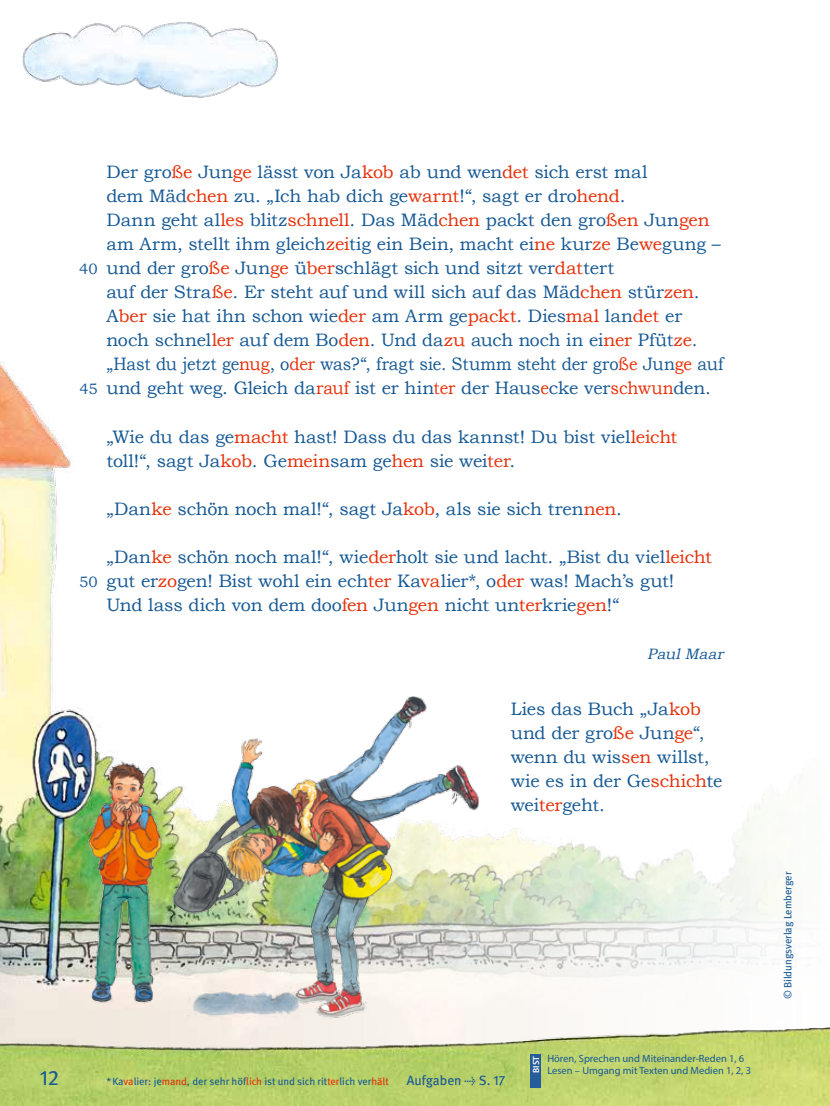
<style>
.page{position:relative;width:830px;height:1106px;background:#fff}
.page>*{position:absolute;margin:0;border:0;box-sizing:border-box;transform-origin:0 0}
.t1{font:21px "Meta Book Expert";color:#165995}
.t2{font:18px/24px "Bookman Old Style";letter-spacing:-.01em;color:#165995}
.t3{font:italic 15px "Bookman Old Style";color:#165995}
.t4{font:15px "Bookman Old Style";color:#165995}
.t5{font:13.5px "Meta";color:#165995}
.t6{font:10.5px "Meta";color:#165995}
.t7{font:10.5px "Myriad Pro";color:#165995}
.t8{font:600 9px "Myriad Pro";color:#fff}
.s1{color:#e63009}
.s2{font-family:"Meta Book Expert"}
</style>
<div class="page">
<img style="left:829px;top:1027px;width:1px;height:79px">
<img style="left:0;top:361px;width:793px;height:666px">
<img style="left:0;top:1027px;width:829px;height:79px">
<img style="left:79px;top:759px;width:87px;height:253px">
<img style="left:171px;top:696px;width:310px;height:326px">
<img style="left:22px;top:22px;width:256px;height:76px">
<img style="left:179px;top:976px;width:133px;height:51px">
<div style="left:530px;top:1053px;width:10px;height:34px;background:#255d9c"></div>
<p class="t4" style="left:79px;top:259px;width:20px">40</p>
<p class="t4" style="left:80px;top:379px;width:20px">45</p>
<p class="t4" style="left:79px;top:571px;width:20px">50</p>
<p class="t2" style="left:106px;top:160px;width:618px">Der gro<span class="s1">ße</span> Jun<span class="s1">ge</span> lässt von Ja<span class="s1">kob</span> ab und wen<span class="s1">det</span> sich erst mal<br>dem Mäd<span class="s1">chen</span> zu. „Ich hab dich ge<span class="s1">warnt</span>!“, sagt er dro<span class="s1">hend</span>.<br>Dann geht al<span class="s1">les</span> blitz<span class="s1">schnell</span>. Das Mäd<span class="s1">chen</span> packt den gro<span class="s1">ßen</span> Jun<span class="s1">gen </span>am Arm, stellt ihm gleich<span class="s1">zei</span>tig ein Bein, macht ei<span class="s1">ne</span> kur<span class="s1">ze</span> Be<span class="s1">we</span>gung – und der gro<span class="s1">ße</span> Jun<span class="s1">ge</span> ü<span class="s1">ber</span>schlägt sich und sitzt ver<span class="s1">dat</span>tert<br>auf der Stra<span class="s1">ße</span>. Er steht auf und will sich auf das Mäd<span class="s1">chen</span> stür<span class="s1">zen</span>.<br>A<span class="s1">ber</span> sie hat ihn schon wie<span class="s1">der</span> am Arm ge<span class="s1">packt</span>. Dies<span class="s1">mal</span> lan<span class="s1">det</span> er noch schnel<span class="s1">ler</span> auf dem Bo<span class="s1">den</span>. Und da<span class="s1">zu</span> auch noch in ei<span class="s1">ner</span> Pfüt<span class="s1">ze</span>. „Hast du jetzt ge<span class="s1">nug</span>, o<span class="s1">der</span> was?“, fragt sie. Stumm steht der gro<span class="s1">ße</span> Jun<span class="s1">ge</span> auf und geht weg. Gleich da<span class="s1">rauf</span> ist er hin<span class="s1">ter</span> der Haus<span class="s1">e</span>cke ver<span class="s1">schwun</span>den.</p>
<p class="t2" style="left:106px;top:424px;width:572px">„Wie du das ge<span class="s1">macht</span> hast! Dass du das kannst! Du bist viel<span class="s1">leicht </span>toll!“, sagt Ja<span class="s1">kob</span>. Ge<span class="s1">mein</span>sam ge<span class="s1">hen</span> sie wei<span class="s1">ter</span>.</p>
<p class="t2" style="left:106px;top:496px;width:516px">„Dan<span class="s1">ke</span> schön noch mal!“, sagt Ja<span class="s1">kob</span>, als sie sich tren<span class="s1">nen</span>.</p>
<p class="t2" style="left:106px;top:544px;width:607px">„Dan<span class="s1">ke</span> schön noch mal!“, wie<span class="s1">der</span>holt sie und lacht. „Bist du viel<span class="s1">leicht </span>gut er<span class="s1">zo</span>gen! Bist wohl ein ech<span class="s1">ter</span> Ka<span class="s1">va</span>lier*, o<span class="s1">der</span> was! Mach’s gut!<br>Und lass dich von dem doo<span class="s1">fen</span> Jun<span class="s1">gen</span> nicht un<span class="s1">ter</span>krie<span class="s1">gen</span>!“</p>
<p class="t3" style="left:647px;top:643px;width:82px">PaulMaar</p>
<p class="t2" style="left:510px;top:696px;width:213px">Lies das Buch „Ja<span class="s1">kob </span>und der gro<span class="s1">ße</span> Jun<span class="s1">ge</span>“, wenn du wis<span class="s1">sen</span> willst, wie es in der Ge<span class="s1">schich</span>te wei<span class="s1">ter</span>geht.</p>
<p class="t1" style="left:40px;top:1065px;width:21px">12</p>
<p class="t6" style="left:106px;top:1074px;width:284px">*Ka<span class="s1">va</span>lier: je<span class="s1">mand</span>, der sehr höf<span class="s1">lich</span> ist und sich rit<span class="s1">ter</span>lich ver<span class="s1">hält</span></p>
<p class="t5" style="left:406px;top:1072px;width:100px">Aufgaben <span class="s2">t</span> S. <span class="s2">17</span></p>
<p class="t7" style="left:547px;top:1051px;width:198px">Hören, Sprechen und Miteinander-Reden 1, 6</p>
<p class="t8" style="left:530px;top:1073px;width:18px;rotate:-90deg">BIST</p>
<p class="t7" style="left:547px;top:1064px;width:205px">Lesen – Umgang mit Texten und Medien 1, 2, 3</p>
<p class="t6" style="left:781px;top:999px;width:129px;rotate:-90deg">© Bildungsverlag Lemberger</p>
</div>
